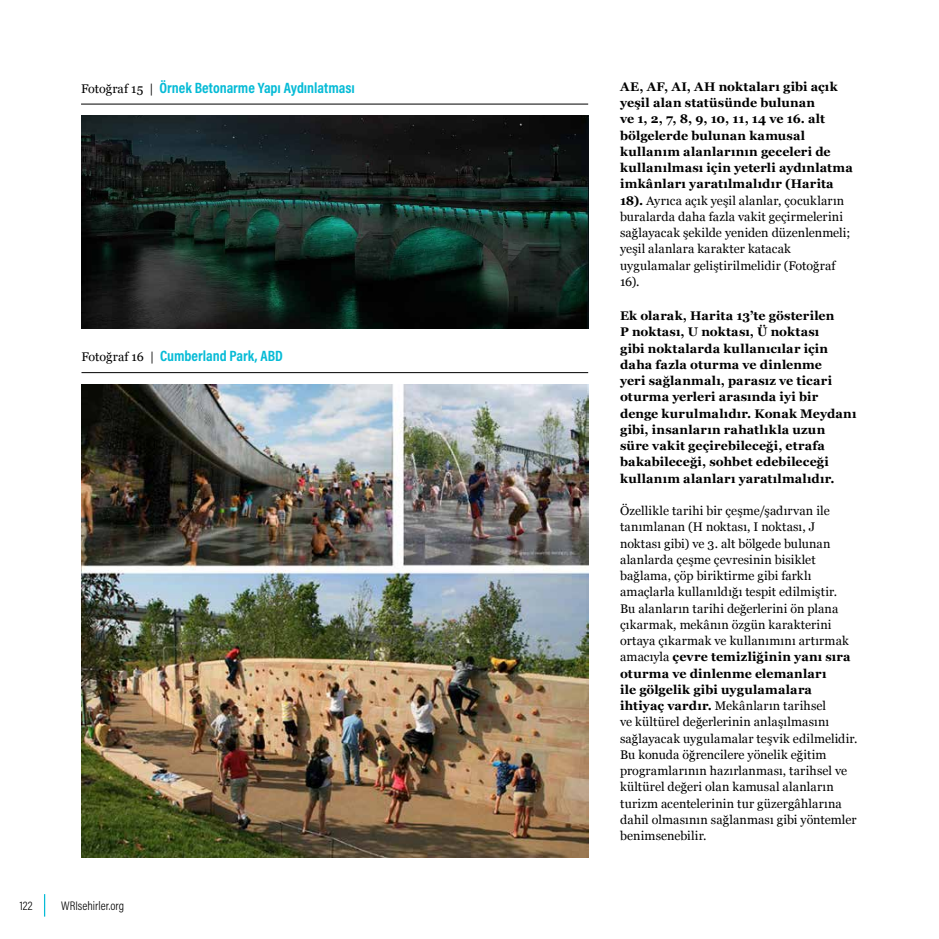
<style>
.page{position:relative;width:939px;height:939px;background:#fff}
.page>*{position:absolute;margin:0;border:0;box-sizing:border-box;transform-origin:0 0}
.t1{font:700 15px "Acumin Pro Cond";letter-spacing:-.005em;color:#06bbd6}
.t2{font:700 12.5px/16.2px "Georgia";letter-spacing:.015em;color:#000}
.t3{font:12.5px/16.2px "Georgia";letter-spacing:.01em;color:#000}
.t4{font:300 12.5px "Acumin Pro Cond";letter-spacing:.005em;color:#000}
.s1{font-family:"Georgia";font-weight:400;font-size:12.5px;color:#000}
.s2{font-weight:400}
.s3{font-weight:700}
</style>
<div class="page">
<svg style="left:44px;top:894px;width:1px;height:23px"></svg>
<hr style="left:81px;top:372px;width:507px;height:1px;background:#000">
<img style="left:81px;top:384px;width:507px;height:473px">
<hr style="left:81px;top:104px;width:507px;height:1px;background:#000">
<img style="left:81px;top:115px;width:507px;height:213px">
<p class="t1" style="left:81px;top:77px;width:275px"><span class="s1">Fotoğraf 15 |</span> Örnek Betonarme Yapı Aydınlatması</p>
<p class="t1" style="left:81px;top:346px;width:203px"><span class="s1">Fotoğraf 16 |</span> Cumberland Park, ABD</p>
<p class="t4" style="left:20px;top:898px;width:14px">122</p>
<p class="t4" style="left:61px;top:898px;width:65px">WRIsehirler.org</p>
<p class="t2" style="left:620px;top:78px;width:234px">AE, AF, AI, AH noktaları gibi açık yeşil alan statüsünde bulunan<br>ve 1, 2, 7, 8, 9, 10, 11, 14 ve 16. alt bölgelerde bulunan kamusal kullanım alanlarının geceleri de kullanılması için yeterli aydınlatma imkânları yaratılmalıdır (Harita 18). <span class="s2">Ayrıca açık yeşil alanlar, çocukların buralarda daha fazla vakit geçirmelerini sağlayacak şekilde yeniden düzenlenmeli; yeşil alanlara karakter katacak uygulamalar geliştirilmelidir (Fotoğraf 16).</span></p>
<p class="t2" style="left:620px;top:307px;width:238px">Ek olarak, Harita 13’te gösterilen<br>P noktası, U noktası, Ü noktası<br>gibi noktalarda kullanıcılar için daha fazla oturma ve dinlenme<br>yeri sağlanmalı, parasız ve ticari oturma yerleri arasında iyi bir denge kurulmalıdır. Konak Meydanı gibi, insanların rahatlıkla uzun süre vakit geçirebileceği, etrafa bakabileceği, sohbet edebileceği kullanım alanları yaratılmalıdır.</p>
<p class="t3" style="left:620px;top:502px;width:239px">Özellikle tarihi bir çeşme/şadırvan ile tanımlanan (H noktası, I noktası, J noktası gibi) ve 3. alt bölgede bulunan alanlarda çeşme çevresinin bisiklet bağlama, çöp biriktirme gibi farklı amaçlarla kullanıldığı tespit edilmiştir.<br>Bu alanların tarihi değerlerini ön plana çıkarmak, mekânın özgün karakterini ortaya çıkarmak ve kullanımını artırmak amacıyla <span class="s3">çevre temizliğinin yanı sıra oturma ve dinlenme elemanları<br>ile gölgelik gibi uygulamalara ihtiyaç vardır.</span> Mekânların tarihsel<br>ve kültürel değerlerinin anlaşılmasını sağlayacak uygulamalar teşvik edilmelidir.<br>Bu konuda öğrencilere yönelik eğitim programlarının hazırlanması, tarihsel ve kültürel değeri olan kamusal alanların turizm acentelerinin tur güzergâhlarına dahil olmasının sağlanması gibi yöntemler benimsenebilir.</p>
</div>
